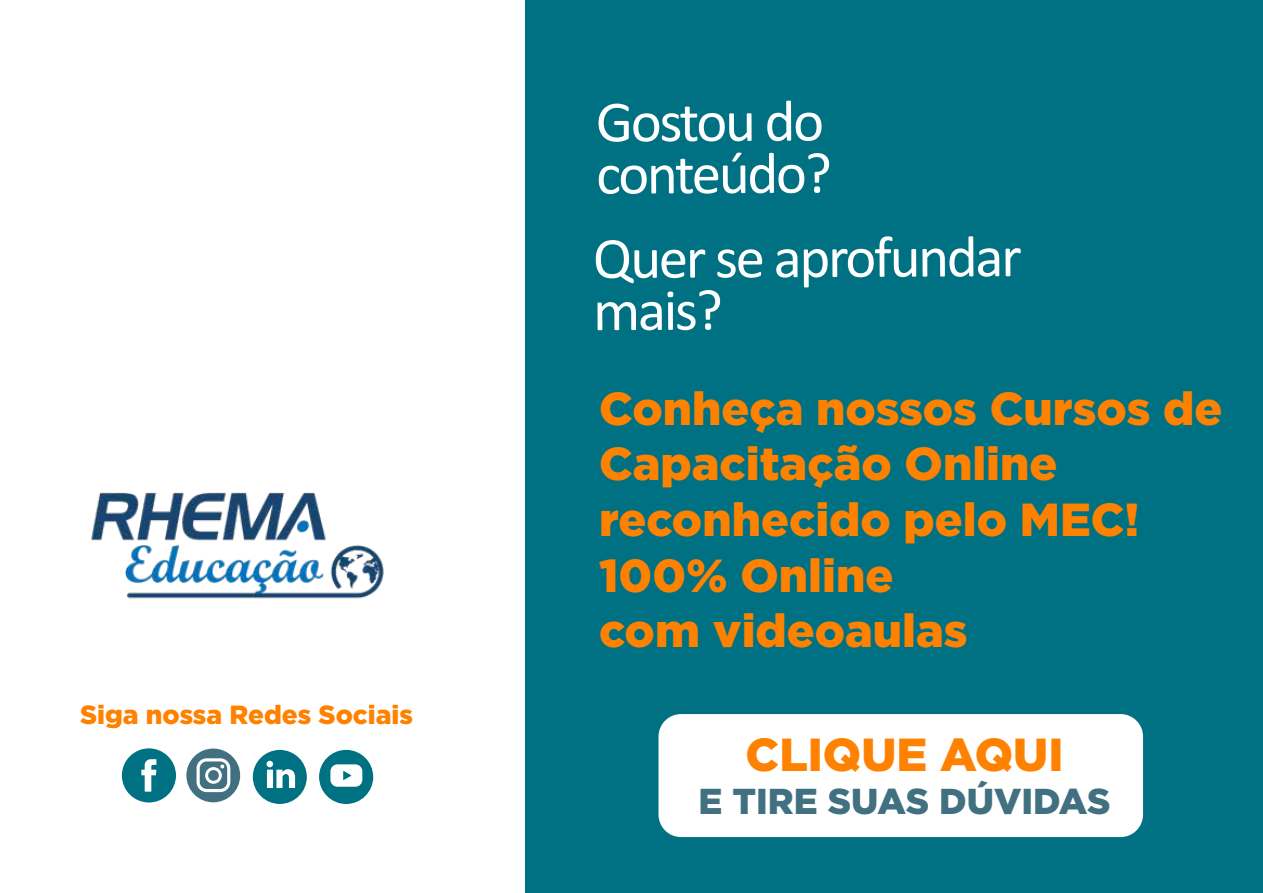
<style>
.page{position:relative;width:1263px;height:893px;background:#fff}
.page>*{position:absolute;margin:0;border:0;box-sizing:border-box;transform-origin:0 0}
.t1{font:58.95px/52.2px "Calibri";letter-spacing:-.045em;color:#fff}
.t2{font:900 46.2px/55.5px "Gotham";color:#ff8100}
.t3{font:900 36px "Gotham";color:#417080}
.t4{font:900 26.25px "Gotham";color:#ff8100}
</style>
<div class="page">
<div style="left:525px;top:0;width:738px;height:893px;background:#007182"></div>
<img style="left:91px;top:492px;width:293px;height:107px">
<div style="left:122px;top:748px;width:54px;height:54px;background:#007182;border-radius:50%"></div>
<svg style="left:141px;top:759px;width:15px;height:33px"></svg>
<div style="left:319px;top:750px;width:54px;height:54px;background:#007182;border-radius:50%"></div>
<svg style="left:330px;top:764px;width:32px;height:23px"></svg>
<svg style="left:186px;top:748px;width:54px;height:54px"></svg>
<div style="left:253px;top:750px;width:54px;height:54px;background:#007182;border-radius:50%"></div>
<svg style="left:267px;top:761px;width:28px;height:27px"></svg>
<div style="left:658px;top:714px;width:485px;height:123px;background:#fff;border-radius:22px"></div>
<p class="t4" style="left:80px;top:699px;width:334px">Siga nossa Redes Sociais</p>
<p class="t1" style="left:596px;top:94px;width:238px">Gostou do conteúdo?</p>
<p class="t1" style="left:593px;top:229px;width:431px;line-height:52.8px">Quer se aprofundar mais?</p>
<p class="t2" style="left:599px;top:380px;width:625px">Conheça nossos Cursos de<br>Capacitação Online reconhecido pelo MEC!<br>100% Online<br>com videoaulas</p>
<p class="t2" style="left:745px;top:725px;width:319px">CLIQUE AQUI</p>
<p class="t3" style="left:698px;top:780px;width:414px">E TIRE SUAS DÚVIDAS</p>
</div>
